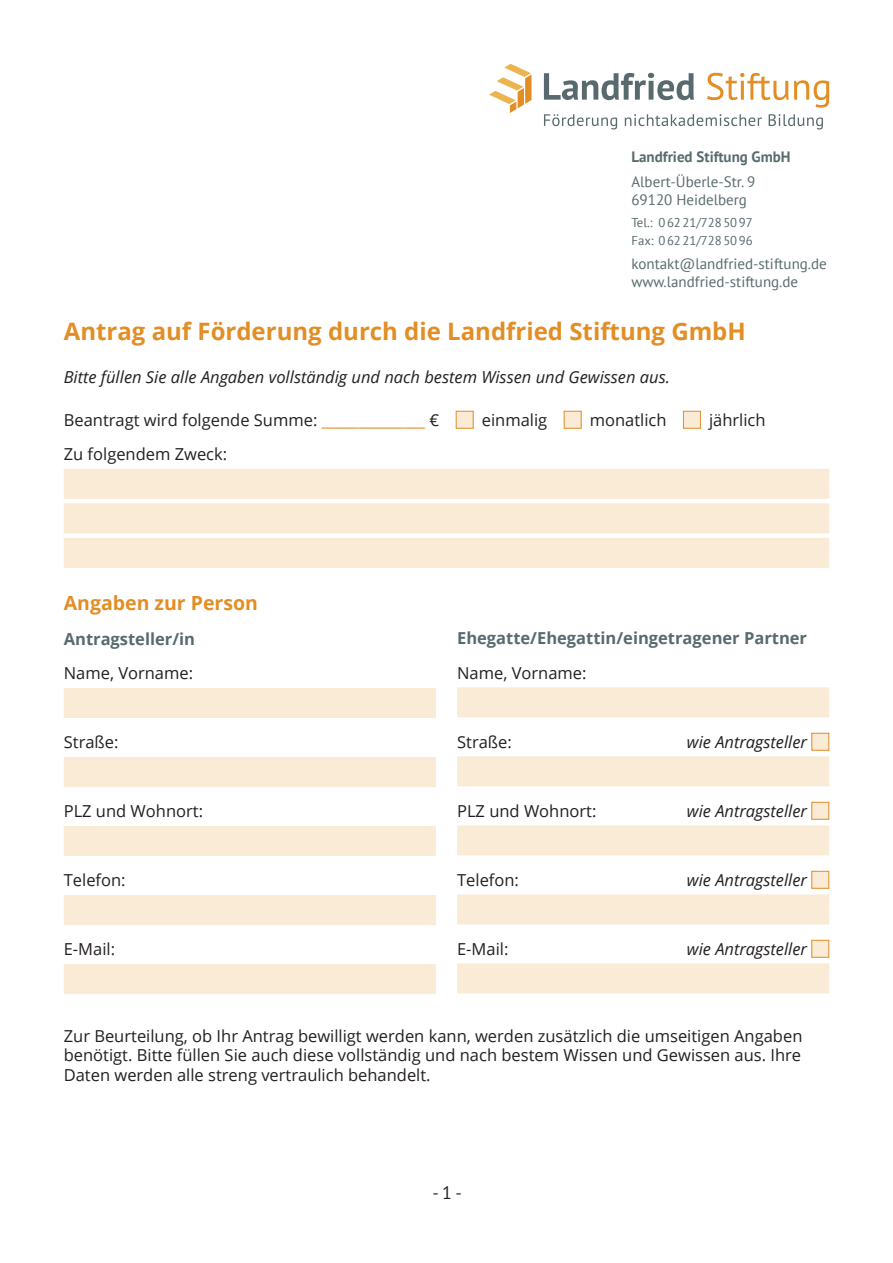
<style>
.page{position:relative;width:893px;height:1263px;background:#fff}
.page>*{position:absolute;margin:0;border:0;box-sizing:border-box;transform-origin:0 0}
.t1{font:700 24px "Open Sans";color:#e28e25}
.t2{font:700 19.5px "Open Sans";color:#e28e25}
.t3{font:18px "PT Sans";color:#231f20}
.t4{font:16.5px/19.5px "Open Sans";color:#231f20;text-align:justify}
.t5{font:italic 16.5px "Open Sans";color:#231f20}
.t6{font:700 16.5px "Open Sans";color:#596a6e}
.t7{font:15px/18px "PT Sans";color:#596a6e}
.t8{font:700 15px "PT Sans";color:#596a6e}
.t9{font:12.75px/18px "PT Sans";color:#596a6e}
.s1{color:#e28e25}
</style>
<div class="page">
<div style="left:64px;top:469px;width:765px;height:30px;background:#faebd7"></div>
<div style="left:64px;top:503px;width:765px;height:30px;background:#faebd7"></div>
<div style="left:64px;top:538px;width:765px;height:30px;background:#faebd7"></div>
<svg style="left:455px;top:410px;width:19px;height:19px"></svg>
<svg style="left:563px;top:410px;width:19px;height:19px"></svg>
<svg style="left:683px;top:410px;width:18px;height:19px"></svg>
<svg style="left:544px;top:73px;width:150px;height:27px"></svg>
<svg style="left:707px;top:73px;width:122px;height:35px"></svg>
<svg style="left:544px;top:114px;width:73px;height:15px"></svg>
<svg style="left:625px;top:114px;width:137px;height:12px"></svg>
<svg style="left:769px;top:114px;width:54px;height:15px"></svg>
<svg style="left:489px;top:64px;width:42px;height:49px"></svg>
<div style="left:64px;top:688px;width:372px;height:30px;background:#faebd7"></div>
<div style="left:64px;top:757px;width:372px;height:30px;background:#faebd7"></div>
<div style="left:64px;top:826px;width:372px;height:30px;background:#faebd7"></div>
<div style="left:64px;top:895px;width:372px;height:30px;background:#faebd7"></div>
<div style="left:64px;top:964px;width:372px;height:30px;background:#faebd7"></div>
<div style="left:457px;top:687px;width:372px;height:30px;background:#faebd7"></div>
<div style="left:457px;top:756px;width:372px;height:30px;background:#faebd7"></div>
<div style="left:457px;top:825px;width:372px;height:30px;background:#faebd7"></div>
<div style="left:457px;top:894px;width:372px;height:30px;background:#faebd7"></div>
<div style="left:457px;top:963px;width:372px;height:30px;background:#faebd7"></div>
<svg style="left:811px;top:732px;width:19px;height:19px"></svg>
<svg style="left:811px;top:801px;width:19px;height:19px"></svg>
<svg style="left:811px;top:870px;width:19px;height:19px"></svg>
<svg style="left:811px;top:939px;width:19px;height:19px"></svg>
<p class="t8" style="left:631px;top:147px;width:161px">Landfried Stiftung GmbH</p>
<p class="t7" style="left:631px;top:172px;width:125px">Albert-Überle-Str. 9<br>69120 Heidelberg</p>
<p class="t9" style="left:631px;top:214px;width:123px">Tel.: 06221/7285097<br>Fax: 06221/7285096</p>
<p class="t7" style="left:631px;top:254px;width:197px">kontakt@landfried-stiftung.de www.landfried-stiftung.de</p>
<h1 class="t1" style="left:64px;top:314px;width:684px">Antrag auf Förderung durch die Landfried Stiftung GmbH</h1>
<p class="t5" style="left:64px;top:365px;width:608px">Bitte füllen Sie alle Angaben vollständig und nach bestem Wissen und Gewissen aus.</p>
<p class="t4" style="left:64px;top:409px;width:377px">Beantragt wird folgende Summe: <span class="s1">______________</span> €</p>
<p class="t4" style="left:482px;top:409px;width:67px">einmalig</p>
<p class="t4" style="left:590px;top:409px;width:78px">monatlich</p>
<p class="t4" style="left:709px;top:409px;width:58px">jährlich</p>
<p class="t4" style="left:64px;top:444px;width:165px">Zu folgendem Zweck:</p>
<p class="t2" style="left:64px;top:589px;width:196px">Angaben zur Person</p>
<p class="t6" style="left:64px;top:627px;width:133px">Antragsteller/in</p>
<p class="t4" style="left:64px;top:663px;width:131px">Name, Vorname:</p>
<p class="t6" style="left:457px;top:626px;width:351px">Ehegatte/Ehegattin/eingetragener Partner</p>
<p class="t4" style="left:457px;top:662px;width:131px">Name, Vorname:</p>
<p class="t4" style="left:64px;top:732px;width:56px">Straße:</p>
<p class="t4" style="left:457px;top:731px;width:56px">Straße:</p>
<p class="t5" style="left:687px;top:730px;width:122px">wie Antragsteller</p>
<p class="t4" style="left:64px;top:801px;width:141px">PLZ und Wohnort:</p>
<p class="t4" style="left:457px;top:800px;width:141px">PLZ und Wohnort:</p>
<p class="t5" style="left:687px;top:799px;width:122px">wie Antragsteller</p>
<p class="t4" style="left:64px;top:870px;width:63px">Telefon:</p>
<p class="t4" style="left:457px;top:869px;width:63px">Telefon:</p>
<p class="t5" style="left:687px;top:868px;width:122px">wie Antragsteller</p>
<p class="t4" style="left:64px;top:939px;width:53px">E-Mail:</p>
<p class="t4" style="left:457px;top:938px;width:53px">E-Mail:</p>
<p class="t5" style="left:687px;top:937px;width:122px">wie Antragsteller</p>
<p class="t4" style="left:64px;top:1025px;width:740px">Zur Beurteilung, ob Ihr Antrag bewilligt werden kann, werden zusätzlich die umseitigen Angaben benötigt. Bitte füllen Sie auch diese vollständig und nach bestem Wissen und Gewissen aus. Ihre Daten werden alle streng vertraulich behandelt.</p>
<p class="t3" style="left:432px;top:1181px;width:31px">- 1 -</p>
</div>
